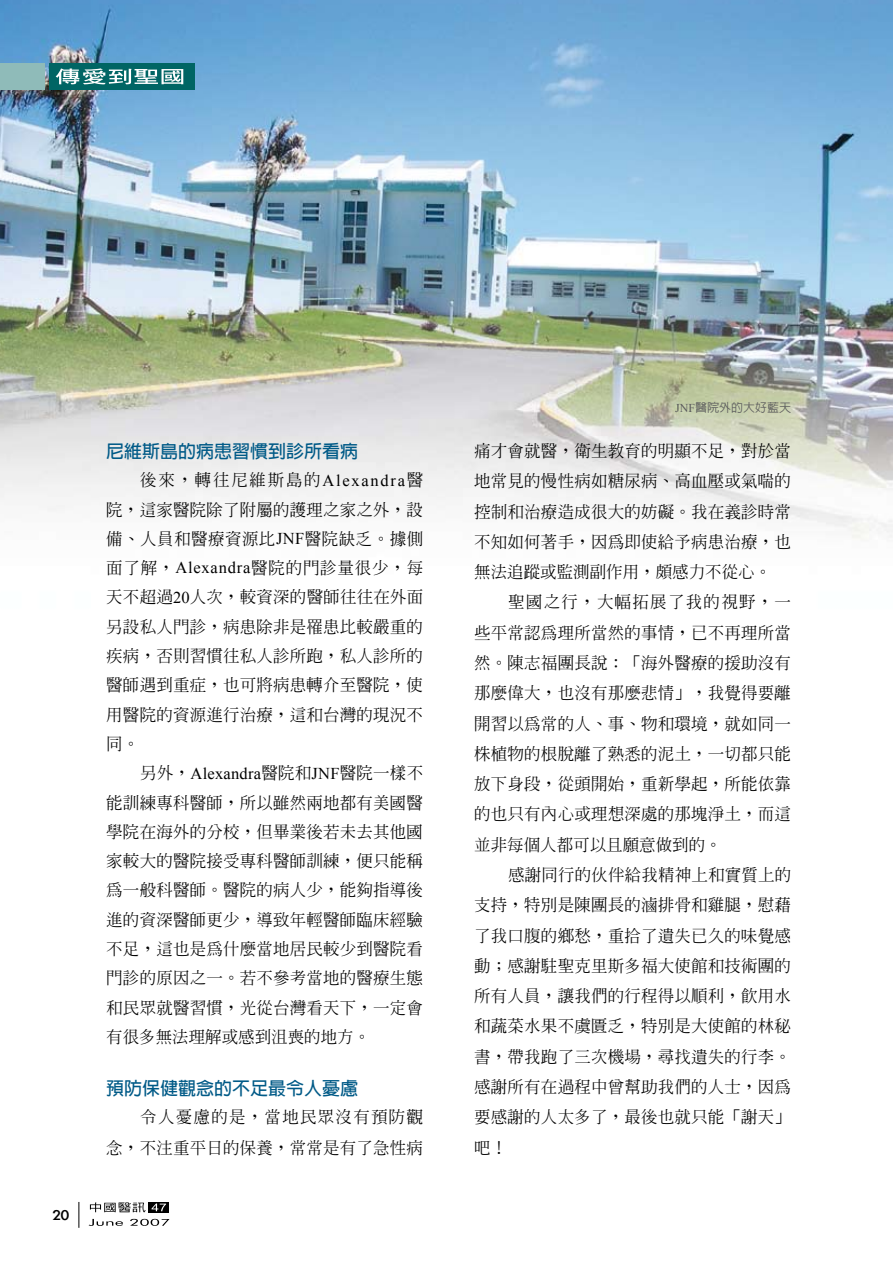
<style>
.page{position:relative;width:893px;height:1263px;background:#fff}
.page>*{position:absolute;margin:0;border:0;box-sizing:border-box;transform-origin:0 0}
.t1{font:700 18px "Lin Gothic";color:#005a87}
.t2{font:500 16.5px/30.3px "Inn Ming";letter-spacing:.01em;color:#000;text-align:justify}
.t3{font:16.5px "Times New Roman";letter-spacing:.015em;color:#000}
.t4{font:16.2px "Li Gothic Med";color:#000;scale:1.11 1}
.t5{font:500 12px "Lin Gothic";color:#58585a}
.s1{font-family:"Times New Roman";font-weight:400}
.s2{font-family:"Inn Ming";font-weight:500}
</style>
<div class="page">
<img style="left:0;top:0;width:892px;height:540px">
<div style="left:149px;top:1202px;width:20px;height:11px;background:#000"></div>
<svg style="left:90px;top:1202px;width:56px;height:10px"></svg>
<svg style="left:152px;top:1203px;width:14px;height:8px"></svg>
<svg style="left:89px;top:1219px;width:34px;height:7px"></svg>
<svg style="left:130px;top:1219px;width:39px;height:7px"></svg>
<svg style="left:79px;top:1202px;width:1px;height:26px"></svg>
<div style="left:0;top:64px;width:44px;height:26px;background:#8fbbb9"></div>
<div style="left:49px;top:64px;width:145px;height:26px;background:#006564"></div>
<svg style="left:56px;top:68px;width:127px;height:16px"></svg>
<p class="t4" style="left:53px;top:1206px;width:17px">20</p>
<p class="t1" style="left:106px;top:443px;width:253px">尼維斯島的病患習慣到診所看病</p>
<p class="t2" style="left:106px;top:465px;width:318px;line-height:29.2px;text-indent:34px">後來，轉往尼維斯島的<span class="s1">Alexandra</span>醫院，這家醫院除了附屬的護理之家之外，設備、人員和醫療資源比<span class="s1">JNF</span>醫院缺乏。據側面了解，<span class="s1">Alexandra</span>醫院的門診量很少，每天不超過<span class="s1">20</span>人次，較資深的醫師往往在外面另設私人門診，病患除非是罹患比較嚴重的疾病，否則習慣往私人診所跑，私人診所的醫師遇到重症，也可將病患轉介至醫院，使用醫院的資源進行治療，這和台灣的現況不同。</p>
<p class="t3" style="left:140px;top:763px;width:284px"><span class="s2">另外，</span>Alexandra<span class="s2">醫院和</span>JNF<span class="s2">醫院一樣不</span></p>
<p class="t2" style="left:106px;top:788px;width:318px;line-height:29.2px">能訓練專科醫師，所以雖然兩地都有美國醫學院在海外的分校，但畢業後若未去其他國家較大的醫院接受專科醫師訓練，便只能稱為一般科醫師。醫院的病人少，能夠指導後進的資深醫師更少，導致年輕醫師臨床經驗不足，這也是為什麼當地居民較少到醫院看門診的原因之一。若不參考當地的醫療生態和民眾就醫習慣，光從台灣看天下，一定會有很多無法理解或感到沮喪的地方。</p>
<p class="t1" style="left:106px;top:1079px;width:253px">預防保健觀念的不足最令人憂慮</p>
<p class="t2" style="left:106px;top:1101px;width:318px;line-height:30.8px;text-align:right">令人憂慮的是，當地民眾沒有預防觀<br>念，不注重平日的保養，常常是有了急性病</p>
<p class="t5" style="left:675px;top:401px;width:118px"><span class="s1">JNF</span>醫院外的大好藍天</p>
<p class="t2" style="left:474px;top:435px;width:318px">痛才會就醫，衛生教育的明顯不足，對於當地常見的慢性病如糖尿病、高血壓或氣喘的控制和治療造成很大的妨礙。我在義診時常不知如何著手，因為即使給予病患治療，也無法追蹤或監測副作用，頗感力不從心。</p>
<p class="t2" style="left:474px;top:587px;width:318px;text-indent:34px">聖國之行，大幅拓展了我的視野，一些平常認為理所當然的事情，已不再理所當然。陳志福團長說：「海外醫療的援助沒有那麼偉大，也沒有那麼悲情」，我覺得要離開習以為常的人、事、物和環境，就如同一株植物的根脫離了熟悉的泥土，一切都只能放下身段，從頭開始，重新學起，所能依靠的也只有內心或理想深處的那塊淨土，而這並非每個人都可以且願意做到的。</p>
<p class="t2" style="left:474px;top:859px;width:318px;text-indent:34px">感謝同行的伙伴給我精神上和實質上的支持，特別是陳團長的滷排骨和雞腿，慰藉了我口腹的鄉愁，重拾了遺失已久的味覺感動；感謝駐聖克里斯多福大使館和技術團的所有人員，讓我們的行程得以順利，飲用水和蔬菜水果不虞匱乏，特別是大使館的林秘書，帶我跑了三次機場，尋找遺失的行李。感謝所有在過程中曾幫助我們的人士，因為要感謝的人太多了，最後也就只能「謝天」吧！</p>
</div>
